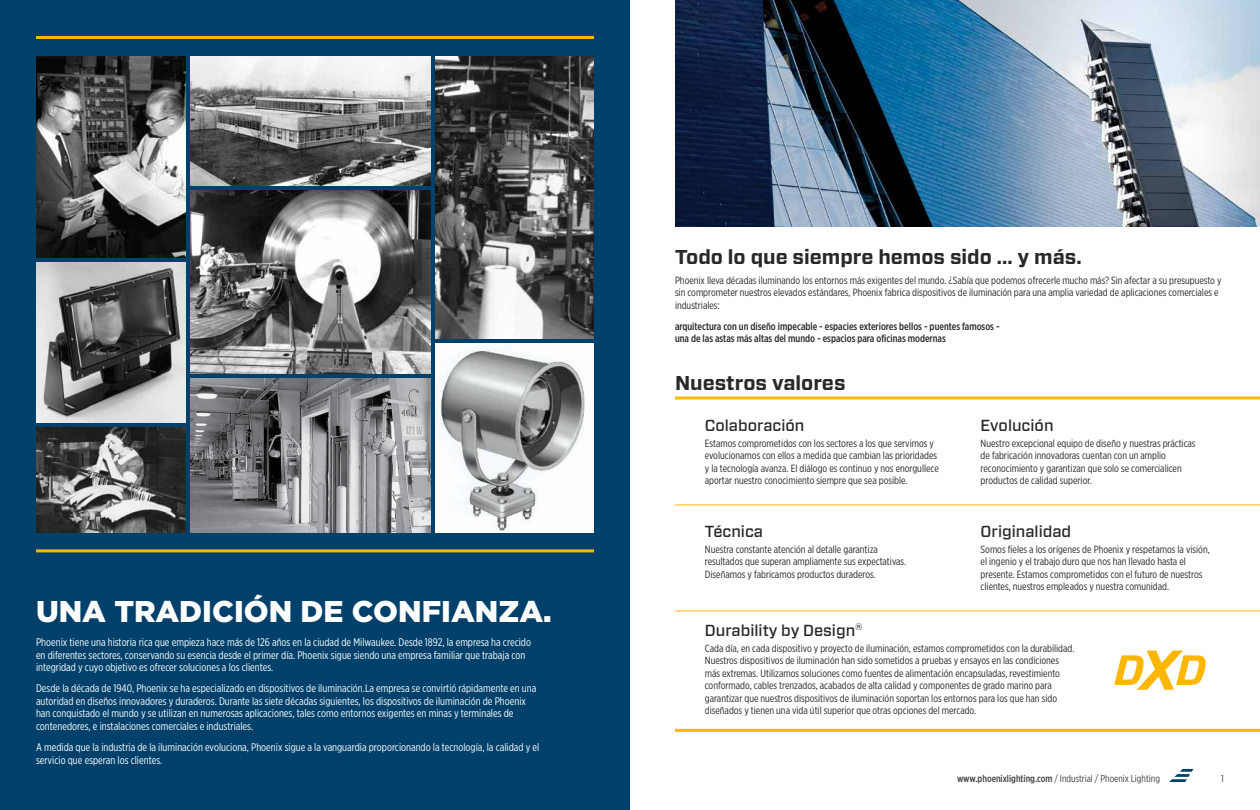
<style>
.page{position:relative;width:1260px;height:810px;background:#fff}
.page>*{position:absolute;margin:0;border:0;box-sizing:border-box;transform-origin:0 0}
.t1{font:900 30px "Gotham";color:#fff}
.t2{font:700 20px "Forza";color:#292829}
.t3{font:500 16px "Forza";color:#292829}
.t4{font:11px/12.5px "Gotham X Narrow";color:#fff}
.t5{font:10.5px/12.5px "Gotham X Narrow";color:#292829}
.t6{font:500 10.5px/12.5px "Gotham X Narrow";color:#292829}
.t7{font:10px "Gotham X Narrow";color:#404042}
.s1{font-weight:500}
</style>
<div class="page">
<svg style="left:1169px;top:769px;width:24px;height:13px"></svg>
<img style="left:675px;top:0;width:585px;height:226px">
<hr style="left:675px;top:397px;width:585px;height:3px;background:#ffb600">
<hr style="left:675px;top:505px;width:585px;height:1px;background:#ffb600">
<svg style="left:1114px;top:651px;width:92px;height:39px"></svg>
<hr style="left:675px;top:729px;width:585px;height:3px;background:#ffb600">
<hr style="left:675px;top:611px;width:585px;height:1px;background:#ffb600">
<div style="left:0;top:0;width:630px;height:810px;background:#00416b"></div>
<img style="left:190px;top:56px;width:241px;height:129px">
<hr style="left:36px;top:36px;width:558px;height:3px;background:#ffb600">
<hr style="left:36px;top:549px;width:558px;height:3px;background:#ffb600">
<img style="left:36px;top:56px;width:149px;height:202px">
<img style="left:436px;top:343px;width:158px;height:189px">
<img style="left:190px;top:190px;width:241px;height:183px">
<img style="left:36px;top:263px;width:149px;height:159px">
<img style="left:190px;top:378px;width:241px;height:154px">
<img style="left:436px;top:56px;width:158px;height:282px">
<img style="left:36px;top:427px;width:149px;height:105px">
<h1 class="t1" style="left:36px;top:591px;width:517px">UNA TRADICIÓN DE CONFIANZA.</h1>
<p class="t4" style="left:36px;top:636px;width:497px">Phoenix tiene una historia rica que empieza hace más de 126 años en la ciudad de Milwaukee. Desde 1892, la empresa ha crecido en diferentes sectores, conservando su esencia desde el primer día. Phoenix sigue siendo una empresa familiar que trabaja con integridad y cuyo objetivo es ofrecer soluciones a los clientes.</p>
<p class="t4" style="left:36px;top:682px;width:502px">Desde la década de 1940, Phoenix se ha especializado en dispositivos de iluminación.La empresa se convirtió rápidamente en una autoridad en diseños innovadores y duraderos. Durante las siete décadas siguientes, los dispositivos de iluminación de Phoenix han conquistado el mundo y se utilizan en numerosas aplicaciones, tales como entornos exigentes en minas y terminales de contenedores, e instalaciones comerciales e industriales.</p>
<p class="t4" style="left:36px;top:741px;width:505px">A medida que la industria de la iluminación evoluciona, Phoenix sigue a la vanguardia proporcionando la tecnología, la calidad y el servicio que esperan los clientes.</p>
<h2 class="t2" style="left:675px;top:243px;width:408px">Todo lo que siempre hemos sido ... y más.</h2>
<p class="t5" style="left:675px;top:273px;width:548px">Phoenix lleva décadas iluminando los entornos más exigentes del mundo. ¿Sabía que podemos ofrecerle mucho más? Sin afectar a su presupuesto y sin comprometer nuestros elevados estándares, Phoenix fabrica dispositivos de iluminación para una amplia variedad de aplicaciones comerciales e industriales:</p>
<p class="t6" style="left:675px;top:320px;width:326px">arquitectura con un diseño impecable - espacies exteriores bellos - puentes famosos - una de las astas más altas del mundo - espacios para oficinas modernas</p>
<h2 class="t2" style="left:675px;top:369px;width:172px">Nuestros valores</h2>
<h3 class="t3" style="left:705px;top:415px;width:101px">Colaboración</h3>
<p class="t5" style="left:705px;top:437px;width:235px">Estamos comprometidos con los sectores a los que servimos y evolucionamos con ellos a medida que cambian las prioridades y la tecnología avanza. El diálogo es continuo y nos enorgullece aportar nuestro conocimiento siempre que sea posible.</p>
<h3 class="t3" style="left:705px;top:521px;width:60px">Técnica</h3>
<p class="t5" style="left:705px;top:543px;width:203px">Nuestra constante atención al detalle garantiza resultados que superan ampliamente sus expectativas.<br>Diseñamos y fabricamos productos duraderos.</p>
<h3 class="t3" style="left:981px;top:415px;width:74px">Evolución</h3>
<p class="t5" style="left:981px;top:437px;width:217px">Nuestro excepcional equipo de diseño y nuestras prácticas de fabricación innovadoras cuentan con un amplio reconocimiento y garantizan que solo se comercialicen productos de calidad superior.</p>
<h3 class="t3" style="left:981px;top:521px;width:92px">Originalidad</h3>
<p class="t5" style="left:981px;top:543px;width:231px">Somos fieles a los orígenes de Phoenix y respetamos la visión, el ingenio y el trabajo duro que nos han llevado hasta el presente. Estamos comprometidos con el futuro de nuestros clientes, nuestros empleados y nuestra comunidad.</p>
<h3 class="t3" style="left:705px;top:619px;width:159px">Durability by Design<sup>®</sup></h3>
<p class="t5" style="left:705px;top:642px;width:371px">Cada día, en cada dispositivo y proyecto de iluminación, estamos comprometidos con la durabilidad.<br>Nuestros dispositivos de iluminación han sido sometidos a pruebas y ensayos en las condiciones más extremas. Utilizamos soluciones como fuentes de alimentación encapsuladas, revestimiento conformado, cables trenzados, acabados de alta calidad y componentes de grado marino para garantizar que nuestros dispositivos de iluminación soportan los entornos para los que han sido diseñados y tienen una vida útil superior que otras opciones del mercado.</p>
<p class="t7" style="left:957px;top:773px;width:204px"><span class="s1">www.phoenixlighting.com</span> / Industrial / Phoenix Lighting</p>
<p class="t7" style="left:1221px;top:773px;width:4px">1</p>
</div>
